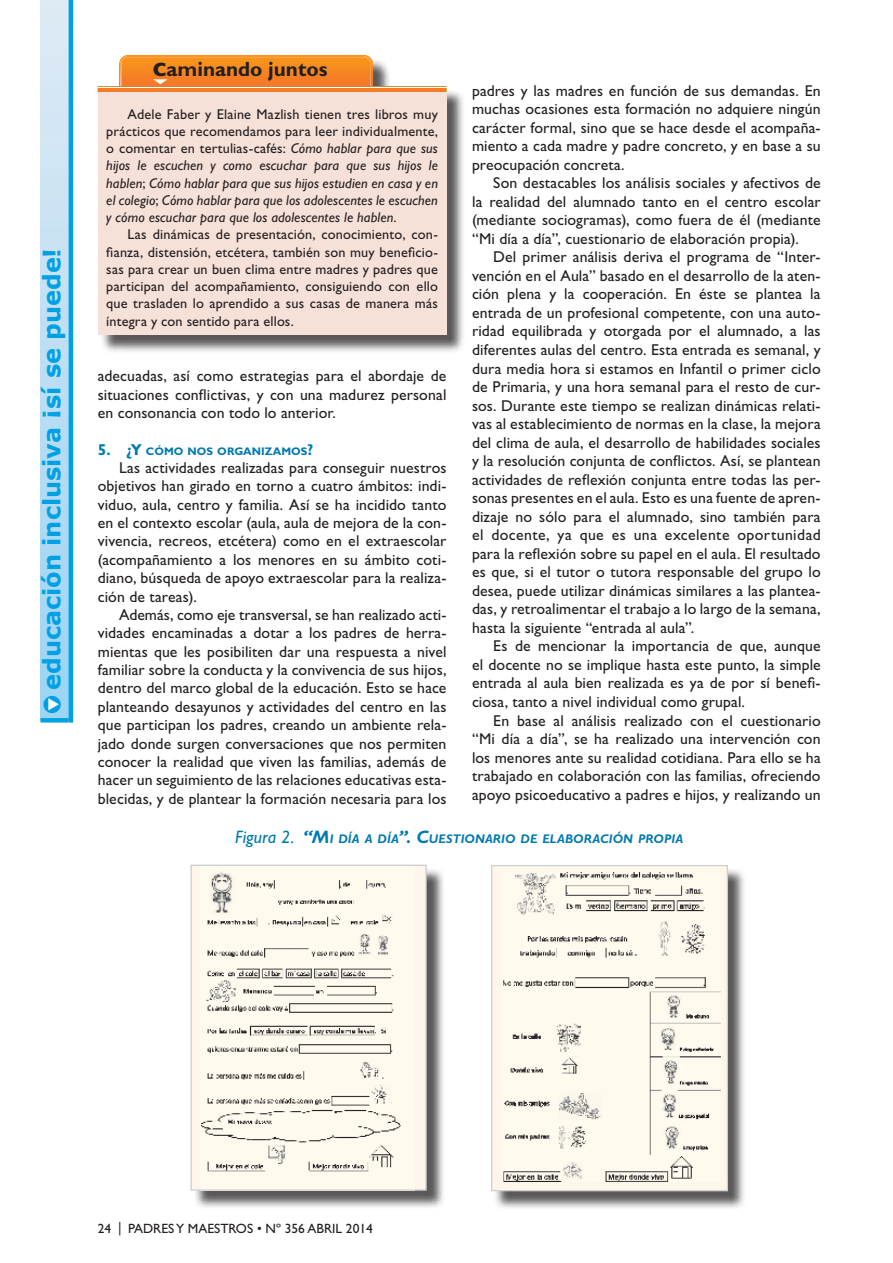
<style>
.page{position:relative;width:893px;height:1263px;background:#fff}
.page>*{position:absolute;margin:0;border:0;box-sizing:border-box;transform-origin:0 0}
.t1{font:700 24px "Verdana";color:#00a1e4}
.t2{font:700 20.7px "Gill Sans Std";color:#231f20}
.t3{font:15.75px/18.5px "Gill Sans Std";letter-spacing:.005em;color:#231f20;text-align:justify}
.t4{font:italic 14.25px/17.2px "Gill Sans Std";letter-spacing:.01em;color:#231f20;text-align:justify}
.t5{font:14.25px/17.2px "Gill Sans Std";letter-spacing:.01em;color:#231f20;text-align:justify}
.t6{font:13.5px "Gill Sans Std";color:#231f20}
.t7{font:italic 700 12.6px "Gill Sans Std";letter-spacing:.005em;color:#0079af}
.t8{font:700 10.95px "Gill Sans Std";letter-spacing:.005em;color:#0079af}
.s1{color:#fff}
.s2{font-size:28.5px}
.s3{font-style:normal}
.s4{font-weight:400;font-size:18px}
.s5{font-size:18px}
.s6{font-size:15.75px}
</style>
<div class="page">
<div style="left:41px;top:0;width:30px;height:720px;background:linear-gradient(to bottom,#dfeaf4,#9cd4f4)"></div>
<hr style="left:41px;top:718px;width:28px;height:4px;background:#00a1e4">
<hr style="left:69px;top:0;width:4px;height:722px;background:#00a1e4">
<div style="left:100px;top:57px;width:365px;height:296px;background:#231f20;opacity:.75"></div>
<svg style="left:98px;top:55px;width:348px;height:37px"></svg>
<hr style="left:98px;top:87px;width:348px;height:1px;background:#585858">
<hr style="left:98px;top:88px;width:348px;height:1px;background:#fff">
<div style="left:98px;top:92px;width:348px;height:242px;background:#f6e1d9"></div>
<div style="left:193px;top:867px;width:252px;height:342px;background:#231f20;opacity:.75"></div>
<div style="left:191px;top:865px;width:235px;height:325px;background:#fef6ea"></div>
<img style="left:201px;top:872px;width:200px;height:300px">
<div style="left:190px;top:865px;width:237px;height:326px;border:1px solid #cbcdcf"></div>
<div style="left:493px;top:867px;width:254px;height:343px;background:#231f20;opacity:.75"></div>
<div style="left:492px;top:865px;width:235px;height:326px;background:#fef6ea"></div>
<img style="left:503px;top:872px;width:218px;height:309px">
<div style="left:491px;top:865px;width:237px;height:326px;border:1px solid #cdcfd0"></div>
<h1 class="t1" style="left:35px;top:714px;width:468px;rotate:-90deg"><span class="s1">▼</span>● educación inclusiva ¡sí se puede!</h1>
<h2 class="t2" style="left:152px;top:57px;width:177px"><span class="s2">c</span>aminando juntos</h2>
<p class="t4" style="left:106px;top:105px;width:333px;text-indent:21px"><span class="s3">Adele Faber y Elaine Mazlish tienen tres libros muy prácticos que recomendamos para leer individualmente, o comentar en tertulias-cafés:</span> Cómo hablar para que sus hijos le escuchen y como escuchar para que sus hijos le hablen<span class="s3">;</span> Cómo hablar para que sus hijos estudien en casa y en el colegio<span class="s3">;</span> Cómo hablar para que los adolescentes le escuchen y cómo escuchar para que los adolescentes le hablen<span class="s3">.</span></p>
<p class="t5" style="left:106px;top:226px;width:333px;text-indent:21px">Las dinámicas de presentación, conocimiento, con&shy;fianza, distensión, etcétera, también son muy beneficio&shy;sas para crear un buen clima entre madres y padres que participan del acompañamiento, consiguiendo con ello que trasladen lo aprendido a sus casas de manera más íntegra y con sentido para ellos.</p>
<p class="t3" style="left:472px;top:81px;width:350px">padres y las madres en función de sus demandas. En muchas ocasiones esta formación no adquiere ningún carácter formal, sino que se hace desde el acompaña&shy;miento a cada madre y padre concreto, y en base a su preocupación concreta.</p>
<p class="t3" style="left:472px;top:174px;width:350px;text-indent:21px">Son destacables los análisis sociales y afectivos de la realidad del alumnado tanto en el centro escolar (mediante sociogramas), como fuera de él (mediante “Mi día a día”, cuestionario de elaboración propia).</p>
<p class="t3" style="left:472px;top:248px;width:350px;text-indent:21px">Del primer análisis deriva el programa de “Inter&shy;vención en el Aula” basado en el desarrollo de la aten&shy;ción plena y la cooperación. En éste se plantea la entrada de un profesional competente, con una auto&shy;ridad equilibrada y otorgada por el alumnado, a las diferentes aulas del centro. Esta entrada es semanal, y dura media hora si estamos en Infantil o primer ciclo de Primaria, y una hora semanal para el resto de cur&shy;sos. Durante este tiempo se realizan dinámicas relati&shy;vas al establecimiento de normas en la clase, la mejora del clima de aula, el desarrollo de habilidades sociales y la resolución conjunta de conflictos. Así, se plantean actividades de reflexión conjunta entre todas las per&shy;sonas presentes en el aula. Esto es una fuente de apren&shy;dizaje no sólo para el alumnado, sino también para el docente, ya que es una excelente oportunidad para la reflexión sobre su papel en el aula. El resultado es que, si el tutor o tutora responsable del grupo lo desea, puede utilizar dinámicas similares a las plantea&shy;das, y retroalimentar el trabajo a lo largo de la semana, hasta la siguiente “entrada al aula”.</p>
<p class="t3" style="left:472px;top:637px;width:350px;text-indent:21px">Es de mencionar la importancia de que, aunque el docente no se implique hasta este punto, la simple entrada al aula bien realizada es ya de por sí benefi&shy;ciosa, tanto a nivel individual como grupal.</p>
<p class="t3" style="left:472px;top:711px;width:350px;text-indent:21px">En base al análisis realizado con el cuestionario “Mi día a día”, se ha realizado una intervención con los menores ante su realidad cotidiana. Para ello se ha trabajado en colaboración con las familias, ofreciendo apoyo psicoeducativo a padres e hijos, y realizando un</p>
<p class="t7" style="left:235px;top:831px;width:450px"><span class="s4">Figura 2.</span> <span class="s5">“M</span>I DÍA A DÍA<span class="s5">”. C</span>UESTIONARIO DE ELABORACIÓN PROPIA</p>
<p class="t3" style="left:98px;top:367px;width:350px">adecuadas, así como estrategias para el abordaje de situaciones conflictivas, y con una madurez personal en consonancia con todo lo anterior.</p>
<p class="t8" style="left:98px;top:444px;width:217px"><span class="s6">5. ¿Y</span> CÓMO NOS ORGANIZAMOS<span class="s6">?</span></p>
<p class="t3" style="left:98px;top:459px;width:350px;text-indent:21px">Las actividades realizadas para conseguir nuestros objetivos han girado en torno a cuatro ámbitos: indi&shy;viduo, aula, centro y familia. Así se ha incidido tanto en el contexto escolar (aula, aula de mejora de la con&shy;vivencia, recreos, etcétera) como en el extraescolar (acompañamiento a los menores en su ámbito coti&shy;diano, búsqueda de apoyo extraescolar para la realiza&shy;ción de tareas).</p>
<p class="t3" style="left:98px;top:606px;width:350px;text-indent:21px">Además, como eje transversal, se han realizado acti&shy;vidades encaminadas a dotar a los padres de herra&shy;mientas que les posibiliten dar una respuesta a nivel familiar sobre la conducta y la convivencia de sus hijos, dentro del marco global de la educación. Esto se hace planteando desayunos y actividades del centro en las que participan los padres, creando un ambiente rela&shy;jado donde surgen conversaciones que nos permiten conocer la realidad que viven las familias, además de hacer un seguimiento de las relaciones educativas esta&shy;blecidas, y de plantear la formación necesaria para los</p>
<p class="t6" style="left:98px;top:1221px;width:277px">24 | PADRES Y MAESTROS • Nº 356 ABRIL 2014</p>
</div>
